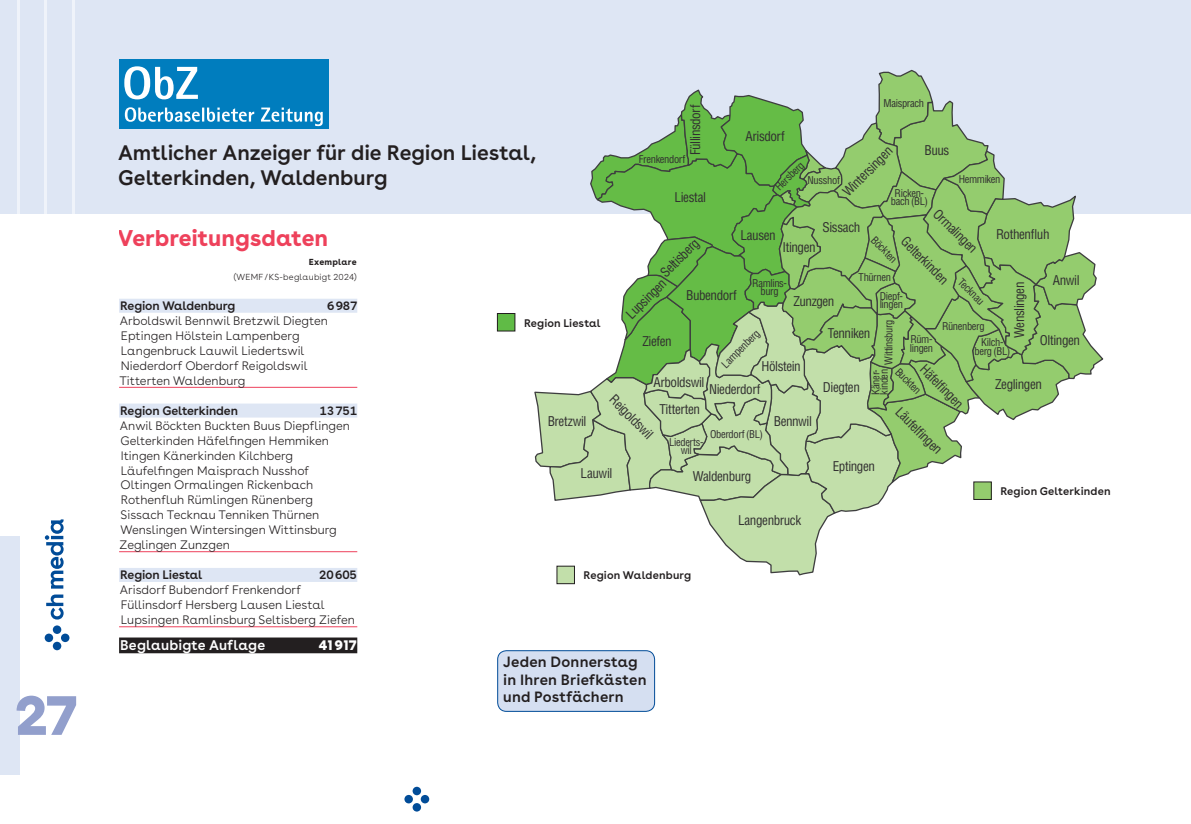
<style>
.page{position:relative;width:1191px;height:824px;background:#fff}
.page>*{position:absolute;margin:0;border:0;box-sizing:border-box;transform-origin:0 0}
.t1{font:900 56px "CH Media";color:#929fcc}
.t2{font:700 22.75px "CH Media";color:#ee415b}
.t3{font:600 21px/25.4px "CH Media";letter-spacing:-.005em;color:#231f20}
.t4{font:600 14.88px/17.5px "CH Media";letter-spacing:.015em;color:#231f20}
.t5{font:600 14px "CH Media";letter-spacing:.015em;color:#fff}
.t6{font:900 14px "CH Media";color:#fff}
.t7{font:condensed 13.12px "Helvetica LT Std";letter-spacing:-.03em;color:#312f30}
.t8{font:300 12.25px/14.9px "CH Media";color:#231f20}
.t9{font:600 12.25px "CH Media";letter-spacing:-.01em;color:#231f20}
.t10{font:600 11.03px "CH Media";letter-spacing:.015em;color:#231f20}
.t11{font:condensed 10.5px/8.4px "Helvetica LT Std";letter-spacing:-.035em;color:#312f30;text-align:center}
.t12{font:300 8.75px "CH Media";letter-spacing:.025em;color:#231f20}
.t13{font:700 8.75px "CH Media";letter-spacing:.025em;color:#231f20}
</style>
<div class="page">
<div style="left:0;top:536px;width:20px;height:238px;background:#dee6f4"></div>
<svg style="left:45px;top:519px;width:19px;height:100px"></svg>
<svg style="left:45px;top:625px;width:24px;height:25px"></svg>
<div style="left:0;top:0;width:1191px;height:213px;background:#dee6f4"></div>
<div style="left:119px;top:60px;width:210px;height:69px;background:#007dbe"></div>
<svg style="left:124px;top:66px;width:199px;height:60px"></svg>
<div style="left:119px;top:299px;width:238px;height:14px;background:#dee6f4"></div>
<hr style="left:119px;top:387px;width:238px;height:1px;background:#ee415b">
<div style="left:119px;top:403px;width:238px;height:14px;background:#dee6f4"></div>
<hr style="left:119px;top:551px;width:238px;height:1px;background:#ee415b">
<div style="left:119px;top:568px;width:238px;height:14px;background:#dee6f4"></div>
<hr style="left:119px;top:626px;width:238px;height:1px;background:#ee415b">
<div style="left:119px;top:637px;width:238px;height:16px;background:#231f20"></div>
<div style="left:497px;top:313px;width:18px;height:18px;background:#60bb46"></div>
<div style="left:497px;top:313px;width:18px;height:18px;border:1px solid #231f20"></div>
<div style="left:557px;top:566px;width:17px;height:17px;background:#c2dfaa"></div>
<svg style="left:533px;top:69px;width:571px;height:507px"></svg>
<div style="left:497px;top:650px;width:157px;height:61px;background:#d5dff1;border-radius:9px"></div>
<div style="left:497px;top:650px;width:158px;height:61px;border:1px solid #014c98;border-radius:9px"></div>
<hr style="left:72px;top:0;width:2px;height:213px;background:#eff3fa">
<hr style="left:17px;top:0;width:3px;height:213px;background:#eff3fa">
<hr style="left:45px;top:0;width:2px;height:213px;background:#eff3fa">
<svg style="left:404px;top:786px;width:25px;height:25px"></svg>
<h1 class="t1" style="left:15px;top:682px;width:64px">27</h1>
<p class="t11" style="left:883px;top:99px;width:42px">Maisprach</p>
<p class="t7" style="left:687px;top:155px;width:52px;rotate:-90deg">Füllinsdorf</p>
<p class="t7" style="left:745px;top:128px;width:41px">Arisdorf</p>
<p class="t11" style="left:774px;top:185px;width:37px;rotate:-45deg">Hersberg</p>
<h3 class="t3" style="left:118px;top:140px;width:419px">Amtlicher Anzeiger für die Region Liestal,<br>Gelterkinden, Waldenburg</h3>
<h2 class="t2" style="left:118px;top:224px;width:212px">Verbreitungsdaten</h2>
<p class="t13" style="left:309px;top:257px;width:49px">Exemplare</p>
<p class="t12" style="left:234px;top:271px;width:125px">(WEMF / KS-beglaubigt 2024)</p>
<p class="t9" style="left:120px;top:299px;width:116px">Region Waldenburg</p>
<p class="t9" style="left:327px;top:299px;width:32px">6 987</p>
<p class="t8" style="left:119px;top:313px;width:210px">Arboldswil Bennwil Bretzwil Diegten<br>Eptingen Hölstein Lampenberg<br>Langenbruck Lauwil Liedertswil<br>Niederdorf Oberdorf Reigoldswil<br>Titterten Waldenburg</p>
<p class="t9" style="left:120px;top:403px;width:119px">Region Gelterkinden</p>
<p class="t9" style="left:319px;top:403px;width:39px">13 751</p>
<p class="t8" style="left:120px;top:418px;width:232px">Anwil Böckten Buckten Buus Diepflingen Gelterkinden Häfelfingen Hemmiken Itingen Känerkinden Kilchberg Läufelfingen Maisprach Nusshof Oltingen Ormalingen Rickenbach Rothenfluh Rümlingen Rünenberg Sissach Tecknau Tenniken Thürnen Wenslingen Wintersingen Wittinsburg Zeglingen Zunzgen</p>
<p class="t9" style="left:120px;top:568px;width:84px">Region Liestal</p>
<p class="t9" style="left:319px;top:568px;width:39px">20 605</p>
<p class="t8" style="left:120px;top:582px;width:237px">Arisdorf Bubendorf Frenkendorf<br>Füllinsdorf Hersberg Lausen Liestal<br>Lupsingen Ramlinsburg Seltisberg Ziefen</p>
<p class="t5" style="left:120px;top:636px;width:147px">Beglaubigte Auflage</p>
<p class="t6" style="left:319px;top:636px;width:40px">41 917</p>
<p class="t7" style="left:924px;top:142px;width:26px">Buus</p>
<p class="t7" style="left:839px;top:188px;width:66px;rotate:-45deg">Wintersingen</p>
<p class="t7" style="left:822px;top:219px;width:39px">Sissach</p>
<p class="t11" style="left:639px;top:154px;width:48px">Frenkendorf</p>
<p class="t7" style="left:674px;top:189px;width:33px">Liestal</p>
<p class="t11" style="left:958px;top:175px;width:43px">Hemmiken</p>
<p class="t11" style="left:807px;top:176px;width:34px">Nusshof</p>
<p class="t11" style="left:891px;top:188px;width:38px">Ricken&shy;bach (BL)</p>
<p class="t7" style="left:941px;top:205px;width:57px;rotate:45deg">Ormalingen</p>
<p class="t7" style="left:996px;top:226px;width:55px">Rothenfluh</p>
<p class="t7" style="left:740px;top:227px;width:37px">Lausen</p>
<p class="t11" style="left:876px;top:235px;width:33px;rotate:45deg">Böckten</p>
<p class="t7" style="left:909px;top:233px;width:62px;rotate:45deg">Gelterkinden</p>
<p class="t7" style="left:619px;top:307px;width:103px;rotate:-45deg">Lupsingen Seltisberg</p>
<p class="t7" style="left:782px;top:238px;width:35px">Itingen</p>
<p class="t11" style="left:858px;top:273px;width:34px">Thürnen</p>
<p class="t7" style="left:1052px;top:272px;width:28px">Anwil</p>
<p class="t11" style="left:963px;top:277px;width:33px;rotate:45deg">Tecknau</p>
<p class="t7" style="left:1011px;top:338px;width:58px;rotate:-90deg">Wenslingen</p>
<p class="t11" style="left:752px;top:278px;width:36px">Ramlins&shy;burg</p>
<p class="t7" style="left:686px;top:287px;width:52px">Bubendorf</p>
<p class="t11" style="left:879px;top:291px;width:25px;text-align:left">Diepf&shy;lingen</p>
<p class="t7" style="left:793px;top:292px;width:43px">Zunzgen</p>
<p class="t10" style="left:524px;top:316px;width:78px">Region Liestal</p>
<p class="t11" style="left:884px;top:365px;width:47px;rotate:-90deg">Wittinsburg</p>
<p class="t11" style="left:942px;top:322px;width:44px">Rünenberg</p>
<p class="t7" style="left:828px;top:324px;width:44px">Tenniken</p>
<p class="t11" style="left:720px;top:363px;width:51px;rotate:-45deg">Lampenberg</p>
<p class="t7" style="left:1040px;top:332px;width:42px">Oltingen</p>
<p class="t11" style="left:910px;top:335px;width:25px;text-align:left">Rüm&shy;lingen</p>
<p class="t11" style="left:974px;top:338px;width:37px">Kilch&shy;berg (BL)</p>
<p class="t7" style="left:642px;top:332px;width:31px">Ziefen</p>
<p class="t7" style="left:761px;top:358px;width:41px">Hölstein</p>
<p class="t7" style="left:928px;top:361px;width:56px;rotate:45deg">Häfelfi ngen</p>
<p class="t11" style="left:871px;top:395px;width:27px;text-align:left;rotate:-90deg">Käner&shy;kinden</p>
<p class="t11" style="left:900px;top:367px;width:33px;rotate:45deg">Buckten</p>
<p class="t7" style="left:653px;top:374px;width:53px">Arboldswil</p>
<p class="t7" style="left:995px;top:376px;width:48px">Zeglingen</p>
<p class="t7" style="left:823px;top:378px;width:38px">Diegten</p>
<p class="t7" style="left:709px;top:381px;width:53px">Niederdorf</p>
<p class="t7" style="left:617px;top:391px;width:57px;rotate:45deg">Reigoldswil</p>
<p class="t7" style="left:659px;top:401px;width:42px">Titterten</p>
<p class="t7" style="left:903px;top:403px;width:61px;rotate:45deg">Läufelfi ngen</p>
<p class="t7" style="left:548px;top:412px;width:40px">Bretzwil</p>
<p class="t7" style="left:773px;top:413px;width:40px">Bennwil</p>
<p class="t11" style="left:710px;top:430px;width:54px">Oberdorf (BL)</p>
<p class="t11" style="left:669px;top:437px;width:36px">Liederts&shy;wil</p>
<p class="t7" style="left:833px;top:458px;width:44px">Eptingen</p>
<p class="t7" style="left:580px;top:465px;width:33px">Lauwil</p>
<p class="t7" style="left:693px;top:468px;width:60px">Waldenburg</p>
<p class="t7" style="left:738px;top:512px;width:65px">Langenbruck</p>
<p class="t10" style="left:1000px;top:484px;width:112px">Region Gelterkinden</p>
<p class="t10" style="left:583px;top:569px;width:109px">Region Waldenburg</p>
<p class="t4" style="left:503px;top:653px;width:145px">Jeden Donnerstag in Ihren Briefkästen und Postfächern</p>
</div>
